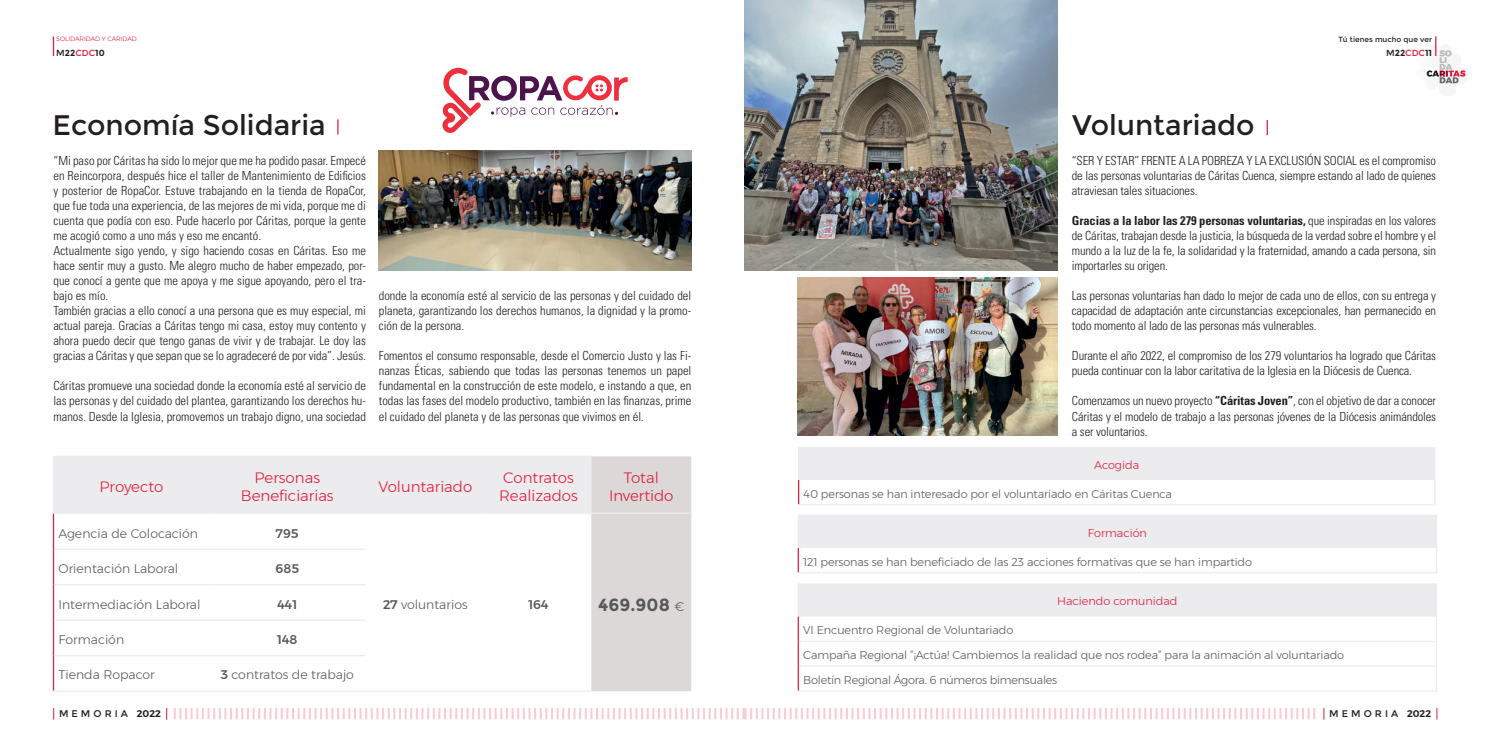
<style>
.page{position:relative;width:1489px;height:745px;background:#fff}
.page>*{position:absolute;margin:0;border:0;box-sizing:border-box;transform-origin:0 0}
.t1{font:28.25px "Montserrat";color:#231f20}
.t2{font:700 17.5px "Montserrat";color:#57585a}
.t3{font:300 15px/18px "Montserrat";color:#e11b3b;text-align:center}
.t4{font:300 condensed 12.5px/15px "Univers LT Std";color:#231f20;text-align:justify}
.t5{font:300 12.5px "Montserrat";color:#57585a}
.t6{font:500 12.5px "Montserrat";color:#57585a}
.t7{font:300 11.25px "Montserrat";letter-spacing:-.01em;color:#57585a}
.t8{font:300 11.25px "Montserrat";color:#e11b3b}
.t9{font:9.62px "Montserrat";letter-spacing:.32em;color:#231f20}
.t10{font:700 8.75px "Montserrat";color:#231f20}
.t11{font:7.5px "Montserrat";color:#231f20}
.t12{font:300 6.25px "Montserrat";color:#e11b3b}
.s1{font-weight:400}
.s2{font-weight:400;color:#e11b3b}
.s3{font-weight:500}
.s4{font-weight:300;font-size:12.5px}
.s5{font-weight:700}
.s6{font-weight:600}
</style>
<div class="page">
<svg style="left:54px;top:456px;width:637px;height:234px"></svg>
<hr style="left:53px;top:455px;width:156px;height:1px;background:#ececee">
<hr style="left:53px;top:456px;width:1px;height:56px;background:#ececee">
<hr style="left:209px;top:455px;width:156px;height:1px;background:#ececee">
<hr style="left:209px;top:456px;width:1px;height:56px;background:#ececee">
<hr style="left:365px;top:455px;width:120px;height:1px;background:#ececee">
<hr style="left:364px;top:456px;width:2px;height:56px;background:#ececee">
<hr style="left:485px;top:455px;width:106px;height:1px;background:#ececee">
<hr style="left:485px;top:456px;width:1px;height:56px;background:#ececee">
<hr style="left:53px;top:512px;width:156px;height:1px;background:#ececee">
<hr style="left:209px;top:512px;width:156px;height:1px;background:#ececee">
<hr style="left:365px;top:512px;width:120px;height:1px;background:#ececee">
<hr style="left:485px;top:512px;width:106px;height:1px;background:#ececee">
<hr style="left:591px;top:512px;width:100px;height:1px;background:#ececee">
<hr style="left:54px;top:654px;width:155px;height:2px;background:#ececee">
<hr style="left:209px;top:654px;width:156px;height:2px;background:#ececee">
<hr style="left:53px;top:690px;width:156px;height:1px;background:#ececee">
<hr style="left:209px;top:690px;width:156px;height:1px;background:#ececee">
<hr style="left:365px;top:690px;width:120px;height:1px;background:#ececee">
<hr style="left:485px;top:690px;width:106px;height:1px;background:#ececee">
<hr style="left:54px;top:548px;width:155px;height:1px;background:#ececee">
<hr style="left:209px;top:548px;width:156px;height:1px;background:#ececee">
<hr style="left:54px;top:583px;width:155px;height:2px;background:#ececee">
<hr style="left:209px;top:583px;width:156px;height:2px;background:#ececee">
<hr style="left:54px;top:619px;width:155px;height:1px;background:#ececee">
<hr style="left:209px;top:619px;width:156px;height:1px;background:#ececee">
<hr style="left:53px;top:513px;width:1px;height:36px;background:#e11b3b">
<hr style="left:53px;top:549px;width:1px;height:35px;background:#e11b3b">
<hr style="left:53px;top:584px;width:1px;height:35px;background:#e11b3b">
<hr style="left:53px;top:619px;width:1px;height:36px;background:#e11b3b">
<hr style="left:53px;top:655px;width:1px;height:35px;background:#e11b3b">
<svg style="left:1266px;top:120px;width:1px;height:15px"></svg>
<div style="left:798px;top:447px;width:636px;height:32px;background:#ececee"></div>
<hr style="left:798px;top:446px;width:637px;height:1px;background:#ececee">
<hr style="left:1433px;top:447px;width:2px;height:31px;background:#ececee">
<hr style="left:798px;top:478px;width:637px;height:1px;background:#ececee">
<hr style="left:798px;top:504px;width:637px;height:1px;background:#ececee">
<svg style="left:798px;top:479px;width:1px;height:25px"></svg>
<hr style="left:1433px;top:479px;width:2px;height:25px;background:#ececee">
<div style="left:798px;top:515px;width:638px;height:32px;background:#ececee"></div>
<hr style="left:797px;top:514px;width:639px;height:1px;background:#ececee">
<hr style="left:797px;top:515px;width:1px;height:31px;background:#ececee">
<hr style="left:797px;top:546px;width:639px;height:1px;background:#ececee">
<hr style="left:797px;top:571px;width:639px;height:2px;background:#ececee">
<svg style="left:797px;top:548px;width:1px;height:23px"></svg>
<div style="left:798px;top:583px;width:638px;height:32px;background:#ececee"></div>
<hr style="left:797px;top:583px;width:639px;height:1px;background:#ececee">
<hr style="left:797px;top:584px;width:1px;height:31px;background:#ececee">
<hr style="left:797px;top:615px;width:639px;height:1px;background:#ececee">
<hr style="left:798px;top:640px;width:638px;height:1px;background:#ececee">
<hr style="left:798px;top:665px;width:638px;height:1px;background:#ececee">
<hr style="left:797px;top:690px;width:639px;height:1px;background:#ececee">
<svg style="left:797px;top:616px;width:1px;height:74px"></svg>
<svg style="left:337px;top:119px;width:1px;height:15px"></svg>
<svg style="left:1426px;top:44px;width:40px;height:40px"></svg>
<svg style="left:174px;top:708px;width:1141px;height:10px"></svg>
<hr style="left:1434px;top:36px;width:2px;height:20px;background:#e11b3b">
<svg style="left:53px;top:36px;width:1px;height:20px"></svg>
<img style="left:797px;top:277px;width:260px;height:158px">
<img style="left:744px;top:0;width:313px;height:270px">
<svg style="left:442px;top:68px;width:185px;height:65px"></svg>
<img style="left:379px;top:150px;width:312px;height:120px">
<p class="t12" style="left:56px;top:34px;width:82px">SOLIDARIDAD Y CARIDAD</p>
<p class="t11" style="left:1338px;top:35px;width:95px">Tú tienes mucho que ver</p>
<p class="t10" style="left:56px;top:48px;width:50px"><span class="s1">M</span>22<span class="s2">CDC</span>10</p>
<p class="t10" style="left:1385px;top:48px;width:47px"><span class="s1">M</span>22<span class="s2">CDC</span>11</p>
<h1 class="t1" style="left:53px;top:108px;width:275px">Economía Solidaria</h1>
<p class="t4" style="left:53px;top:153px;width:314px;text-align:left">“Mi paso por Cáritas ha sido lo mejor que me ha podido pasar. Empecé en Reincorpora, después hice el taller de Mantenimiento de Edificios y posterior de RopaCor. Estuve trabajando en la tienda de RopaCor, que fue toda una experiencia, de las mejores de mi vida, porque me di cuenta que podía con eso. Pude hacerlo por Cáritas, porque la gente me acogió como a uno más y eso me encantó.<br>Actualmente sigo yendo, y sigo haciendo cosas en Cáritas. Eso me hace sentir muy a gusto. Me alegro mucho de haber empezado, por&shy;que conocí a gente que me apoya y me sigue apoyando, pero el tra&shy;bajo es mío.<br>También gracias a ello conocí a una persona que es muy especial, mi actual pareja. Gracias a Cáritas tengo mi casa, estoy muy contento y ahora puedo decir que tengo ganas de vivir y de trabajar. Le doy las gracias a Cáritas y que sepan que se lo agradeceré de por vida”. Jesús.</p>
<p class="t4" style="left:53px;top:378px;width:314px">Cáritas promueve una sociedad donde la economía esté al servicio de las personas y del cuidado del plantea, garantizando los derechos hu&shy;manos. Desde la Iglesia, promovemos un trabajo digno, una sociedad</p>
<p class="t4" style="left:379px;top:288px;width:314px">donde la economía esté al servicio de las personas y del cuidado del planeta, garantizando los derechos humanos, la dignidad y la promo&shy;ción de la persona.</p>
<p class="t4" style="left:379px;top:348px;width:314px">Fomentos el consumo responsable, desde el Comercio Justo y las Fi&shy;nanzas Éticas, sabiendo que todas las personas tenemos un papel fundamental en la construcción de este modelo, e instando a que, en todas las fases del modelo productivo, también en las finanzas, prime el cuidado del planeta y de las personas que vivimos en él.</p>
<p class="t3" style="left:100px;top:477px;width:65px">Proyecto</p>
<p class="t3" style="left:241px;top:468px;width:94px">Personas<br>Beneficiarias</p>
<p class="t3" style="left:378px;top:477px;width:95px">Voluntariado</p>
<p class="t3" style="left:499px;top:468px;width:80px;text-align:left">Contratos<br>Realizados</p>
<p class="t3" style="left:609px;top:468px;width:66px">Total<br>Invertido</p>
<p class="t5" style="left:58px;top:523px;width:141px">Agencia de Colocación</p>
<p class="t6" style="left:276px;top:523px;width:24px">795</p>
<p class="t5" style="left:58px;top:559px;width:121px">Orientación Laboral</p>
<p class="t6" style="left:275px;top:558px;width:25px">685</p>
<p class="t5" style="left:58px;top:594px;width:143px">Intermediación Laboral</p>
<p class="t6" style="left:277px;top:594px;width:21px">441</p>
<p class="t5" style="left:58px;top:629px;width:67px">Formación</p>
<p class="t6" style="left:277px;top:629px;width:22px">148</p>
<p class="t5" style="left:58px;top:665px;width:98px">Tienda Ropacor</p>
<p class="t5" style="left:221px;top:665px;width:135px"><span class="s3">3</span> contratos de trabajo</p>
<p class="t5" style="left:383px;top:594px;width:86px"><span class="s3">27</span> voluntarios</p>
<p class="t6" style="left:528px;top:594px;width:22px">164</p>
<h2 class="t2" style="left:598px;top:594px;width:88px">469.908 <span class="s4">€</span></h2>
<h1 class="t1" style="left:1072px;top:109px;width:184px">Voluntariado</h1>
<p class="t4" style="left:1071px;top:153px;width:366px">“SER Y ESTAR” FRENTE A LA POBREZA Y LA EXCLUSIÓN SOCIAL es el compromiso de las personas voluntarias de Cáritas Cuenca, siempre estando al lado de quienes atraviesan tales situaciones.</p>
<p class="t4" style="left:1071px;top:213px;width:366px"><span class="s5">Gracias a la labor las 279 personas voluntarias,</span> que inspiradas en los valores de Cáritas, trabajan desde la justicia, la búsqueda de la verdad sobre el hombre y el mundo a la luz de la fe, la solidaridad y la fraternidad, amando a cada persona, sin importarles su origen.</p>
<p class="t4" style="left:1071px;top:288px;width:366px">Las personas voluntarias han dado lo mejor de cada uno de ellos, con su entrega y capacidad de adaptación ante circunstancias excepcionales, han permanecido en todo momento al lado de las personas más vulnerables.</p>
<p class="t4" style="left:1071px;top:348px;width:366px">Durante el año 2022, el compromiso de los 279 voluntarios ha logrado que Cáritas pueda continuar con la labor caritativa de la Iglesia en la Diócesis de Cuenca.</p>
<p class="t4" style="left:1071px;top:393px;width:366px">Comenzamos un nuevo proyecto <span class="s5">“Cáritas Joven”</span>, con el objetivo de dar a conocer Cáritas y el modelo de trabajo a las personas jóvenes de la Diócesis animándoles a ser voluntarios.</p>
<p class="t8" style="left:1094px;top:456px;width:46px">Acogida</p>
<p class="t7" style="left:803px;top:485px;width:370px">40 personas se han interesado por el voluntariado en Cáritas Cuenca</p>
<p class="t8" style="left:1087px;top:524px;width:61px">Formación</p>
<p class="t7" style="left:803px;top:553px;width:450px">121 personas se han beneficiado de las 23 acciones formativas que se han impartido</p>
<p class="t8" style="left:1057px;top:592px;width:122px">Haciendo comunidad</p>
<p class="t7" style="left:803px;top:621px;width:211px">VI Encuentro Regional de Voluntariado</p>
<p class="t7" style="left:803px;top:646px;width:542px">Campaña Regional “¡Actúa! Cambiemos la realidad que nos rodea” para la animación al voluntariado</p>
<p class="t7" style="left:803px;top:671px;width:255px">Boletín Regional Ágora. 6 números bimensuales</p>
<p class="t9" style="left:59px;top:708px;width:103px">MEMORIA <span class="s6">2022</span></p>
<p class="t9" style="left:1329px;top:708px;width:103px">MEMORIA <span class="s6">2022</span></p>
</div>
